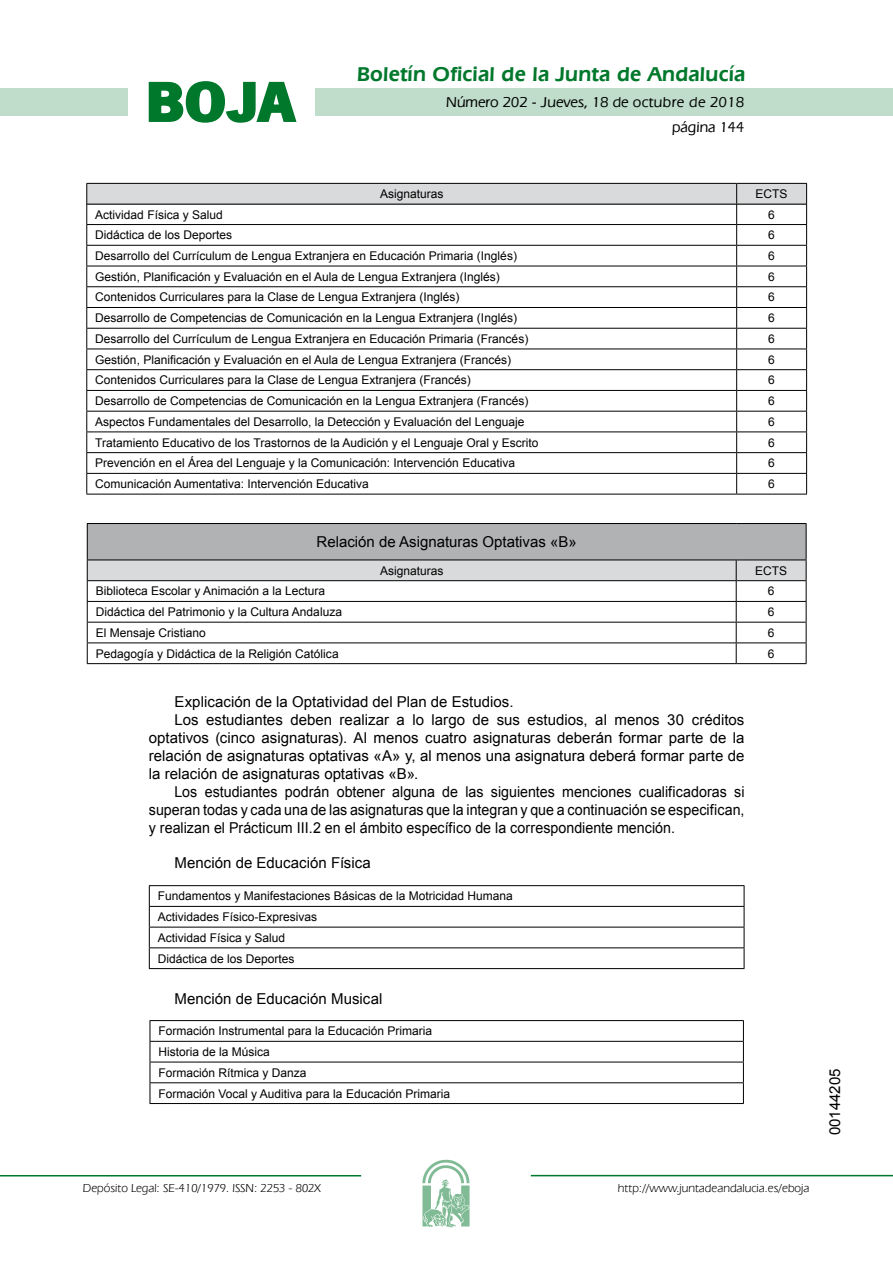
<style>
.page{position:relative;width:893px;height:1263px;background:#fff}
.page>*{position:absolute;margin:0;border:0;box-sizing:border-box;transform-origin:0 0}
.t1{font:700 57.75px "News Got T";color:#00782c;scale:1.14 1}
.t2{font:600 21px "Eras IT Cby BT";letter-spacing:.01em;color:#00782c}
.t3{font:15px "Arial";color:#000}
.t4{font:15px "Arial";color:#000;scale:.95 1}
.t5{font:500 15px/24.5px "Eras IT Cby BT";color:#000;text-align:right}
.t6{font:12px/20.7px "Arial";color:#000}
.t7{font:12px "Eras IT Cby BT";color:#000}
</style>
<div class="page">
<div style="left:315px;top:88px;width:577px;height:28px;background:#bfddca"></div>
<div style="left:0;top:88px;width:128px;height:28px;background:#bfddca"></div>
<hr style="left:0;top:1175px;width:361px;height:2px;background:#00782c">
<svg style="left:422px;top:1159px;width:47px;height:68px"></svg>
<hr style="left:531px;top:1175px;width:361px;height:1px;background:#00782c">
<svg style="left:148px;top:81px;width:149px;height:42px"></svg>
<hr style="left:86px;top:494px;width:650px;height:1px;background:#000">
<hr style="left:736px;top:494px;width:71px;height:1px;background:#000">
<svg style="left:86px;top:183px;width:721px;height:311px"></svg>
<hr style="left:86px;top:204px;width:650px;height:1px;background:#000">
<hr style="left:736px;top:204px;width:71px;height:1px;background:#000">
<div style="left:87px;top:524px;width:719px;height:36px;background:#b1b2b4"></div>
<hr style="left:87px;top:523px;width:649px;height:1px;background:#000">
<hr style="left:87px;top:524px;width:1px;height:36px;background:#000">
<hr style="left:736px;top:523px;width:70px;height:1px;background:#000">
<hr style="left:805px;top:524px;width:1px;height:36px;background:#000">
<svg style="left:87px;top:560px;width:719px;height:103px"></svg>
<hr style="left:87px;top:663px;width:649px;height:1px;background:#000">
<hr style="left:736px;top:663px;width:70px;height:1px;background:#000">
<hr style="left:149px;top:885px;width:595px;height:1px;background:#000">
<hr style="left:149px;top:906px;width:595px;height:1px;background:#000">
<hr style="left:149px;top:927px;width:595px;height:1px;background:#000">
<hr style="left:149px;top:947px;width:595px;height:1px;background:#000">
<svg style="left:149px;top:886px;width:1px;height:82px"></svg>
<svg style="left:743px;top:886px;width:1px;height:82px"></svg>
<hr style="left:149px;top:968px;width:595px;height:1px;background:#000">
<hr style="left:150px;top:1020px;width:593px;height:1px;background:#000">
<hr style="left:150px;top:1041px;width:593px;height:1px;background:#000">
<hr style="left:150px;top:1062px;width:593px;height:1px;background:#000">
<hr style="left:150px;top:1082px;width:593px;height:1px;background:#000">
<svg style="left:150px;top:1021px;width:1px;height:82px"></svg>
<svg style="left:743px;top:1021px;width:1px;height:82px"></svg>
<hr style="left:150px;top:1103px;width:593px;height:1px;background:#000">
<h1 class="t1" style="left:145px;top:68px;width:133px">BOJA</h1>
<h2 class="t2" style="left:357px;top:62px;width:390px">Boletín Oficial de la Junta de Andalucía</h2>
<p class="t5" style="left:446px;top:90px;width:300px">Número 202 - Jueves, 18 de octubre de 2018 página 144</p>
<p class="t6" style="left:380px;top:184px;width:65px">Asignaturas</p>
<p class="t6" style="left:755px;top:184px;width:34px">ECTS</p>
<p class="t6" style="left:95px;top:204px;width:129px">Actividad Física y Salud</p>
<p class="t6" style="left:768px;top:204px;width:8px">6</p>
<p class="t6" style="left:95px;top:225px;width:138px">Didáctica de los Deportes</p>
<p class="t6" style="left:768px;top:225px;width:8px">6</p>
<p class="t6" style="left:95px;top:246px;width:423px">Desarrollo del Currículum de Lengua Extranjera en Educación Primaria (Inglés)</p>
<p class="t6" style="left:768px;top:246px;width:8px">6</p>
<p class="t6" style="left:95px;top:266px;width:406px">Gestión, Planificación y Evaluación en el Aula de Lengua Extranjera (Inglés)</p>
<p class="t6" style="left:768px;top:266px;width:8px">6</p>
<p class="t6" style="left:95px;top:287px;width:366px">Contenidos Curriculares para la Clase de Lengua Extranjera (Inglés)</p>
<p class="t6" style="left:768px;top:287px;width:8px">6</p>
<p class="t6" style="left:95px;top:308px;width:423px">Desarrollo de Competencias de Comunicación en la Lengua Extranjera (Inglés)</p>
<p class="t6" style="left:768px;top:308px;width:8px">6</p>
<p class="t6" style="left:95px;top:329px;width:434px">Desarrollo del Currículum de Lengua Extranjera en Educación Primaria (Francés)</p>
<p class="t6" style="left:768px;top:329px;width:8px">6</p>
<p class="t6" style="left:95px;top:349px;width:417px">Gestión, Planificación y Evaluación en el Aula de Lengua Extranjera (Francés)</p>
<p class="t6" style="left:768px;top:349px;width:8px">6</p>
<p class="t6" style="left:95px;top:370px;width:377px">Contenidos Curriculares para la Clase de Lengua Extranjera (Francés)</p>
<p class="t6" style="left:768px;top:370px;width:8px">6</p>
<p class="t6" style="left:95px;top:391px;width:434px">Desarrollo de Competencias de Comunicación en la Lengua Extranjera (Francés)</p>
<p class="t6" style="left:768px;top:391px;width:8px">6</p>
<p class="t6" style="left:95px;top:411px;width:430px">Aspectos Fundamentales del Desarrollo, la Detección y Evaluación del Lenguaje</p>
<p class="t6" style="left:768px;top:411px;width:8px">6</p>
<p class="t6" style="left:95px;top:432px;width:445px">Tratamiento Educativo de los Trastornos de la Audición y el Lenguaje Oral y Escrito</p>
<p class="t6" style="left:768px;top:432px;width:8px">6</p>
<p class="t6" style="left:95px;top:453px;width:421px">Prevención en el Área del Lenguaje y la Comunicación: Intervención Educativa</p>
<p class="t6" style="left:768px;top:453px;width:8px">6</p>
<p class="t6" style="left:95px;top:474px;width:275px">Comunicación Aumentativa: Intervención Educativa</p>
<p class="t6" style="left:768px;top:474px;width:8px">6</p>
<p class="t3" style="left:316px;top:532px;width:262px">Relación de Asignaturas Optativas «B»</p>
<p class="t6" style="left:380px;top:560px;width:65px">Asignaturas</p>
<p class="t6" style="left:755px;top:560px;width:34px">ECTS</p>
<p class="t6" style="left:96px;top:581px;width:231px">Biblioteca Escolar y Animación a la Lectura</p>
<p class="t6" style="left:767px;top:581px;width:8px">6</p>
<p class="t6" style="left:96px;top:602px;width:248px">Didáctica del Patrimonio y la Cultura Andaluza</p>
<p class="t6" style="left:767px;top:602px;width:8px">6</p>
<p class="t6" style="left:96px;top:622px;width:112px">El Mensaje Cristiano</p>
<p class="t6" style="left:767px;top:622px;width:8px">6</p>
<p class="t6" style="left:96px;top:643px;width:244px">Pedagogía y Didáctica de la Religión Católica</p>
<p class="t6" style="left:767px;top:643px;width:8px">6</p>
<p class="t3" style="left:174px;top:692px;width:340px">Explicación de la Optatividad del Plan de Estudios.</p>
<p class="t3" style="left:174px;top:710px;width:571px">Los estudiantes deben realizar a lo largo de sus estudios, al menos 30 créditos</p>
<p class="t3" style="left:149px;top:728px;width:597px">optativos (cinco asignaturas). Al menos cuatro asignaturas deberán formar parte de la</p>
<p class="t3" style="left:149px;top:746px;width:597px">relación de asignaturas optativas «A» y, al menos una asignatura deberá formar parte de</p>
<p class="t3" style="left:149px;top:764px;width:271px">la relación de asignaturas optativas «B».</p>
<p class="t4" style="left:174px;top:782px;width:601px">Los estudiantes podrán obtener alguna de las siguientes menciones cualificadoras si</p>
<p class="t4" style="left:149px;top:800px;width:628px">superan todas y cada una de las asignaturas que la integran y que a continuación se especifican,</p>
<p class="t4" style="left:149px;top:818px;width:555px">y realizan el Prácticum III.2 en el ámbito específico de la correspondiente mención.</p>
<p class="t3" style="left:174px;top:853px;width:198px">Mención de Educación Física</p>
<p class="t6" style="left:158px;top:886px;width:356px">Fundamentos y Manifestaciones Básicas de la Motricidad Humana Actividades Físico-Expresivas<br>Actividad Física y Salud<br>Didáctica de los Deportes</p>
<p class="t3" style="left:174px;top:989px;width:209px">Mención de Educación Musical</p>
<p class="t6" style="left:158px;top:1021px;width:293px">Formación Instrumental para la Educación Primaria Historia de la Música<br>Formación Rítmica y Danza<br>Formación Vocal y Auditiva para la Educación Primaria</p>
<p class="t7" style="left:83px;top:1181px;width:239px">Depósito Legal: SE-410/1979. ISSN: 2253 - 802X</p>
<p class="t7" style="left:618px;top:1181px;width:193px">http://www.juntadeandalucia.es/eboja</p>
<p class="t3" style="left:825px;top:1135px;width:68px;rotate:-90deg">00144205</p>
</div>
